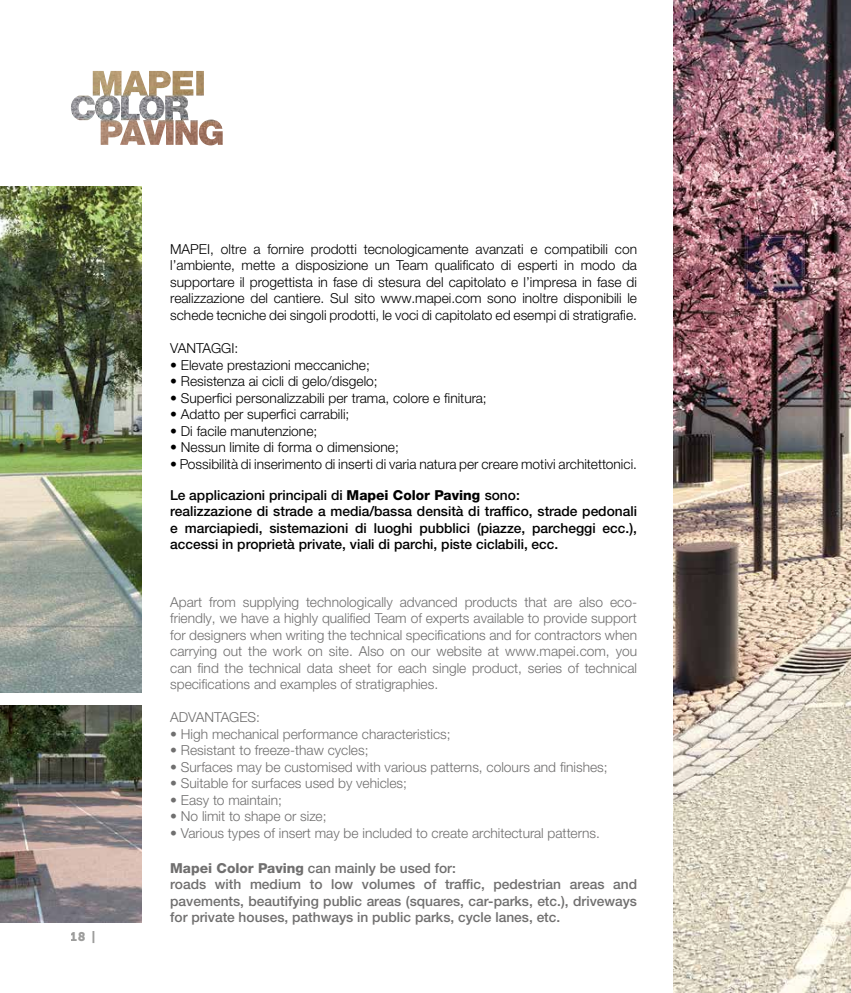
<style>
.page{position:relative;width:851px;height:993px;background:#fff}
.page>*{position:absolute;margin:0;border:0;box-sizing:border-box;transform-origin:0 0}
.t1{font:300 13.75px/16.5px "Helvetica Neue LTW1 G";color:#706f6f;text-align:justify}
.t2{font:300 13.75px/16.5px "Helvetica Neue LTW1 G";color:#000;text-align:justify}
.t3{font:500 13.75px/16.5px "Helvetica Neue LTW1 G";color:#000}
.t4{font:500 13.75px/16.5px "Helvetica Neue LTW1 G";color:#706f6f}
.t5{font:12.5px "Museo Sans Cyrl 900";color:#9d9d9c}
.s1{font-weight:800}
</style>
<div class="page">
<img style="left:673px;top:0;width:177px;height:992px">
<img style="left:0;top:187px;width:142px;height:505px">
<img style="left:0;top:705px;width:142px;height:216px">
<img style="left:71px;top:71px;width:152px;height:74px">
<p class="t5" style="left:71px;top:929px;width:26px">18 |</p>
<p class="t2" style="left:170px;top:241px;width:468px">MAPEI, oltre a fornire prodotti tecnologicamente avanzati e compatibili con l’ambiente, mette a disposizione un Team qualificato di esperti in modo da supportare il progettista in fase di stesura del capitolato e l’impresa in fase di realizzazione del cantiere. Sul sito www.mapei.com sono inoltre disponibili le schede tecniche dei singoli prodotti, le voci di capitolato ed esempi di stratigrafie.</p>
<p class="t2" style="left:170px;top:340px;width:70px">VANTAGGI:</p>
<p class="t2" style="left:170px;top:356px;width:201px">• Elevate prestazioni meccaniche;</p>
<p class="t2" style="left:170px;top:373px;width:209px">• Resistenza ai cicli di gelo/disgelo;</p>
<p class="t2" style="left:170px;top:389px;width:318px">• Superfici personalizzabili per trama, colore e finitura;</p>
<p class="t2" style="left:170px;top:406px;width:181px">• Adatto per superfici carrabili;</p>
<p class="t2" style="left:170px;top:422px;width:149px">• Di facile manutenzione;</p>
<p class="t2" style="left:170px;top:439px;width:230px">• Nessun limite di forma o dimensione;</p>
<p class="t2" style="left:170px;top:455px;width:468px">• Possibilità di inserimento di inserti di varia natura per creare motivi architettonici.</p>
<p class="t3" style="left:170px;top:486px;width:468px">Le applicazioni principali di <span class="s1">Mapei Color Paving</span> sono:<br>realizzazione di strade a media/bassa densità di traffico, strade pedonali e marciapiedi, sistemazioni di luoghi pubblici (piazze, parcheggi ecc.), accessi in proprietà private, viali di parchi, piste ciclabili, ecc.</p>
<p class="t1" style="left:170px;top:593px;width:468px">Apart from supplying technologically advanced products that are also eco&shy;friendly, we have a highly qualified Team of experts available to provide support for designers when writing the technical specifications and for contractors when carrying out the work on site. Also on our website at www.mapei.com, you can find the technical data sheet for each single product, series of technical specifications and examples of stratigraphies.</p>
<p class="t1" style="left:170px;top:708px;width:91px">ADVANTAGES:</p>
<p class="t1" style="left:170px;top:725px;width:282px">• High mechanical performance characteristics;</p>
<p class="t1" style="left:170px;top:741px;width:200px">• Resistant to freeze-thaw cycles;</p>
<p class="t1" style="left:170px;top:758px;width:439px">• Surfaces may be customised with various patterns, colours and finishes;</p>
<p class="t1" style="left:170px;top:774px;width:238px">• Suitable for surfaces used by vehicles;</p>
<p class="t1" style="left:170px;top:791px;width:113px">• Easy to maintain;</p>
<p class="t1" style="left:170px;top:807px;width:158px">• No limit to shape or size;</p>
<p class="t1" style="left:170px;top:824px;width:431px">• Various types of insert may be included to create architectural patterns.</p>
<p class="t4" style="left:170px;top:859px;width:468px"><span class="s1">Mapei Color Paving</span> can mainly be used for:<br>roads with medium to low volumes of traffic, pedestrian areas and pavements, beautifying public areas (squares, car-parks, etc.), driveways for private houses, pathways in public parks, cycle lanes, etc.</p>
</div>
